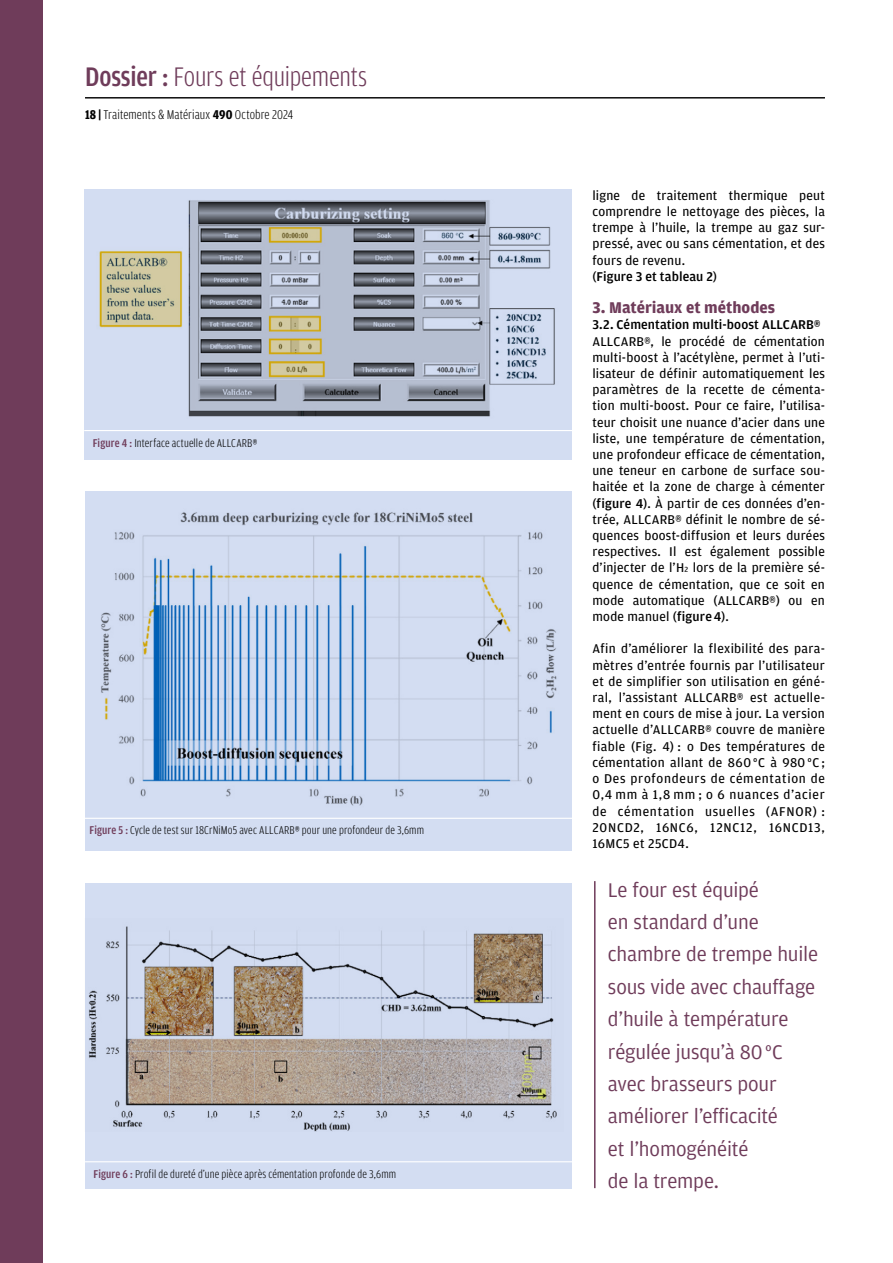
<style>
.page{position:relative;width:893px;height:1263px;background:#fff}
.page>*{position:absolute;margin:0;border:0;box-sizing:border-box;transform-origin:0 0}
.t1{font:300 28.5px "Amplitude Cond";letter-spacing:-.01em;color:#6f3c5a}
.Biblio-Texte{font:21px/32.4px "Amplitude";letter-spacing:-.01em;color:#6f3c5a}
.Article-Intertitres{font:700 16.5px "Amplitude";color:#6f3c5a}
.Articles-Texte{font:13.5px/16.2px "Amplitude";letter-spacing:.015em;color:#000;text-align:justify}
.Articles-Texte-2{font:500 13.5px "Amplitude";letter-spacing:.005em;color:#000}
.t2{font:300 13.5px "Amplitude Cond";letter-spacing:.005em;color:#000}
.Légendes{font:300 12px "Amplitude Cond";letter-spacing:.01em;color:#000}
.s1{font-weight:500}
.s2{font-weight:700}
.s3{font-weight:500;color:#6f3c5a}
.s4{font-weight:400}
.s5{font-size:7.8px}
</style>
<div class="page">
<hr style="left:85px;top:98px;width:740px;height:1px;background:#000">
<div style="left:0;top:0;width:43px;height:1263px;background:#6f3c5a"></div>
<div style="left:85px;top:883px;width:487px;height:305px;background:#d3ddf2"></div>
<hr style="left:85px;top:1161px;width:491px;height:1px;background:#fff">
<img style="left:88px;top:926px;width:469px;height:205px">
<div style="left:84px;top:189px;width:488px;height:270px;background:#d3ddf2"></div>
<img style="left:99px;top:200px;width:456px;height:217px">
<hr style="left:84px;top:430px;width:491px;height:1px;background:#fff">
<div style="left:85px;top:492px;width:487px;height:358px;background:#d3ddf2"></div>
<hr style="left:81px;top:818px;width:491px;height:1px;background:#fff">
<img style="left:101px;top:512px;width:456px;height:294px">
<hr style="left:594px;top:881px;width:2px;height:307px;background:#6f3c5a">
<h1 class="t1" style="left:85px;top:62px;width:284px"><span class="s1">Dossier :</span> Fours et équipements</h1>
<p class="t2" style="left:85px;top:107px;width:210px"><span class="s2">18 |</span> Traitements &amp; Matériaux <span class="s2">490</span> Octobre 2024</p>
<p class="Légendes" style="left:93px;top:436px;width:166px"><span class="s3">Figure 4 :</span> Interface actuelle de ALLCARB®</p>
<p class="Légendes" style="left:90px;top:824px;width:336px"><span class="s3">Figure 5 :</span> Cycle de test sur 18CrNiMo5 avec ALLCARB® pour une profondeur de 3,6mm</p>
<p class="Légendes" style="left:94px;top:1167px;width:304px"><span class="s3">Figure 6 :</span> Profil de dureté d’une pièce après cémentation profonde de 3,6mm</p>
<p class="Articles-Texte" style="left:592px;top:187px;width:234px">ligne de traitement thermique peut comprendre le nettoyage des pièces, la trempe à l’huile, la trempe au gaz sur&shy;pressé, avec ou sans cémentation, et des fours de revenu.</p>
<p class="Articles-Texte-2" style="left:592px;top:269px;width:126px"><span class="s4">(</span>Figure 3 et tableau 2<span class="s4">)</span></p>
<p class="Article-Intertitres" style="left:592px;top:299px;width:184px">3. Matériaux et méthodes</p>
<p class="Articles-Texte-2" style="left:592px;top:317px;width:229px">3.2. Cémentation multi-boost ALLCARB®</p>
<p class="Articles-Texte" style="left:592px;top:333px;width:234px">ALLCARB®, le procédé de cémentation multi-boost à l’acétylène, permet à l’uti&shy;lisateur de définir automatiquement les paramètres de la recette de cémenta&shy;tion multi-boost. Pour ce faire, l’utilisa&shy;teur choisit une nuance d’acier dans une liste, une température de cémentation, une profondeur efficace de cémentation, une teneur en carbone de surface sou&shy;haitée et la zone de charge à cémenter (<span class="s1">figure 4</span>). À partir de ces données d’en&shy;trée, ALLCARB® définit le nombre de sé&shy;quences boost-diffusion et leurs durées respectives. Il est également possible d’injecter de l’H<span class="s5">2</span> lors de la première sé&shy;quence de cémentation, que ce soit en mode automatique (ALLCARB®) ou en mode manuel (<span class="s1">figure 4</span>).</p>
<p class="Articles-Texte" style="left:592px;top:641px;width:234px">Afin d’améliorer la flexibilité des para&shy;mètres d’entrée fournis par l’utilisateur et de simplifier son utilisation en géné&shy;ral, l’assistant ALLCARB® est actuelle&shy;ment en cours de mise à jour. La version actuelle d’ALLCARB® couvre de manière fiable (Fig. 4) : o Des températures de cémentation allant de 860 °C à 980 °C ; o Des profondeurs de cémentation de 0,4 mm à 1,8 mm ; o 6 nuances d’acier de cémentation usuelles (AFNOR) :<br>20NCD2, 16NC6, 12NC12, 16NCD13, 16MC5 et 25CD4.</p>
<p class="Biblio-Texte" style="left:608px;top:873px;width:212px">Le four est équipé<br>en standard d’une chambre de trempe huile sous vide avec chauffage d’huile à température régulée jusqu’à 80°C avec brasseurs pour améliorer l’efficacité<br>et l’homogénéité<br>de la trempe.</p>
</div>
